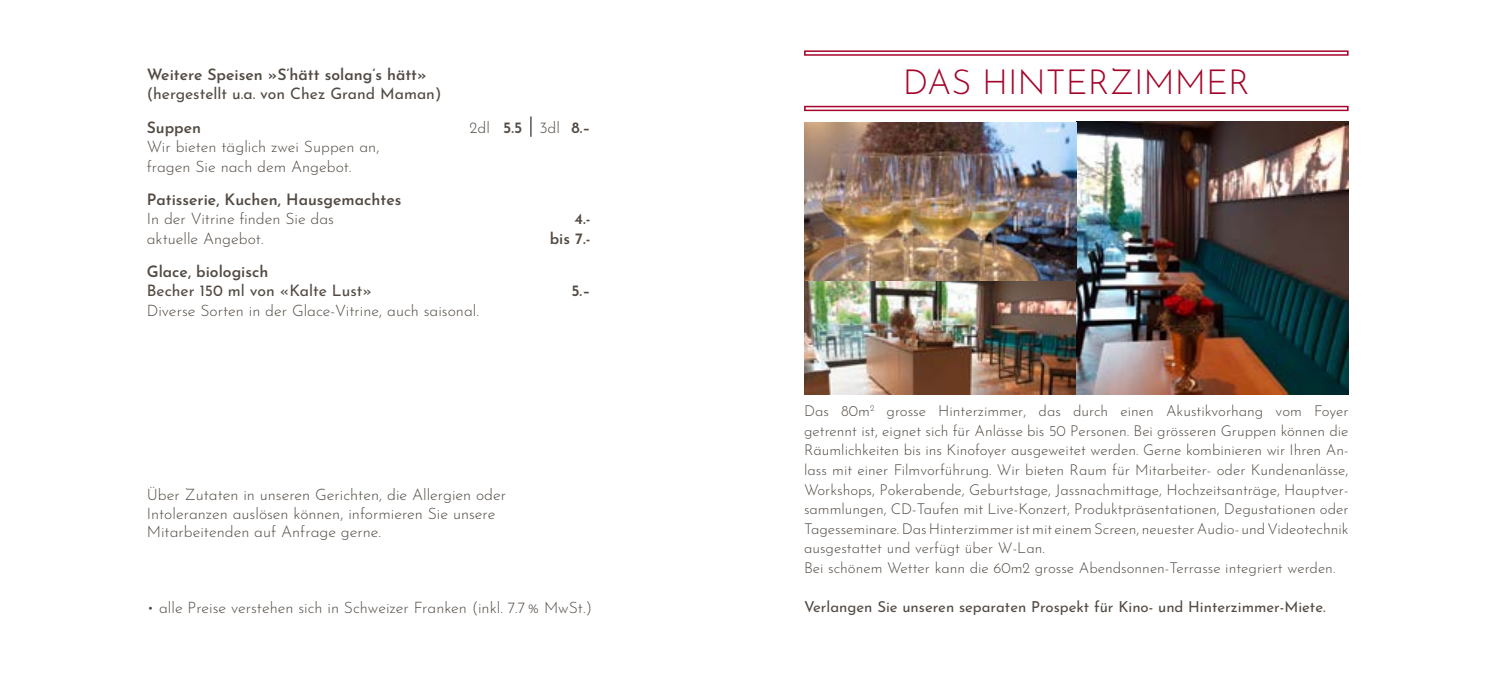
<style>
.page{position:relative;width:1489px;height:681px;background:#fff}
.page>*{position:absolute;margin:0;border:0;box-sizing:border-box;transform-origin:0 0}
.t1{font:300 34.5px "Josefin Sans";color:#a4052a}
.t2{font:300 15.75px/18.9px "Josefin Sans";color:#524a43}
.t3{font:600 15.75px/19.5px "Josefin Sans";color:#524a43;text-align:right}
.t4{font:15.75px "Josefin Sans";color:#524a43}
.t5{font:300 15px/19.5px "Josefin Sans";color:#524a43}
.t6{font:15px "Josefin Sans";color:#524a43}
.s1{font-weight:600}
</style>
<div class="page">
<svg style="left:530px;top:116px;width:1px;height:21px"></svg>
<img style="left:804px;top:280px;width:272px;height:114px">
<img style="left:1076px;top:121px;width:272px;height:273px">
<img style="left:804px;top:122px;width:272px;height:158px">
<svg style="left:804px;top:50px;width:544px;height:6px"></svg>
<svg style="left:804px;top:106px;width:544px;height:5px"></svg>
<p class="t3" style="left:147px;top:63px;width:281px">Weitere Speisen »S’hätt solang’s hätt»</p>
<p class="t4" style="left:147px;top:82px;width:296px">(hergestellt u.a. von Chez Grand Maman)</p>
<p class="t3" style="left:147px;top:116px;width:56px">Suppen</p>
<p class="t2" style="left:147px;top:135px;width:234px;line-height:19.5px">Wir bieten täglich zwei Suppen an, fragen Sie nach dem Angebot.</p>
<p class="t2" style="left:469px;top:116px;width:122px">2dl <span class="s1">5.5</span> 3dl <span class="s1">8.–</span></p>
<p class="t3" style="left:147px;top:188px;width:256px">Patisserie, Kuchen, Hausgemachtes</p>
<p class="t2" style="left:147px;top:207px;width:189px;line-height:19.5px">In der Vitrine finden Sie das aktuelle Angebot.</p>
<p class="t3" style="left:549px;top:207px;width:42px">4.-<br>bis 7.-</p>
<p class="t3" style="left:147px;top:260px;width:123px">Glace, biologisch</p>
<p class="t4" style="left:147px;top:279px;width:227px">Becher 150 ml von «Kalte Lust»</p>
<p class="t2" style="left:147px;top:299px;width:334px">Diverse Sorten in der Glace-Vitrine, auch saisonal.</p>
<p class="t3" style="left:571px;top:280px;width:21px">5.–</p>
<p class="t2" style="left:147px;top:483px;width:361px">Über Zutaten in unseren Gerichten, die Allergien oder<br>Intoleranzen auslösen können, informieren Sie unsere<br>Mitarbeitenden auf Anfrage gerne.</p>
<p class="t2" style="left:147px;top:596px;width:447px">• alle Preise verstehen sich in Schweizer Franken (inkl. 7.7% MwSt.)</p>
<h1 class="t1" style="left:902px;top:56px;width:349px">DAS HINTERZIMMER</h1>
<p class="t5" style="left:804px;top:400px;width:546px">Das 80m<sup>2</sup> grosse Hinterzimmer, das durch einen Akustikvorhang vom Foyer getrennt ist, eignet sich für Anlässe bis 50 Personen. Bei grösseren Gruppen können die Räumlichkeiten bis ins Kinofoyer ausgeweitet werden. Gerne kombinieren wir Ihren An&shy;lass mit einer Filmvorführung. Wir bieten Raum für Mitarbeiter- oder Kundenanlässe, Workshops, Pokerabende, Geburtstage, Jassnachmittage, Hochzeitsanträge, Hauptver&shy;sammlungen, CD-Taufen mit Live-Konzert, Produktpräsentationen, Degustationen oder Tagesseminare. Das Hinterzimmer ist mit einem Screen, neuester Audio- und Videotechnik ausgestattet und verfügt über W-Lan.<br>Bei schönem Wetter kann die 60m2 grosse Abendsonnen-Terrasse integriert werden.</p>
<p class="t6" style="left:804px;top:595px;width:523px">Verlangen Sie unseren separaten Prospekt für Kino- und Hinterzimmer-Miete.</p>
</div>
